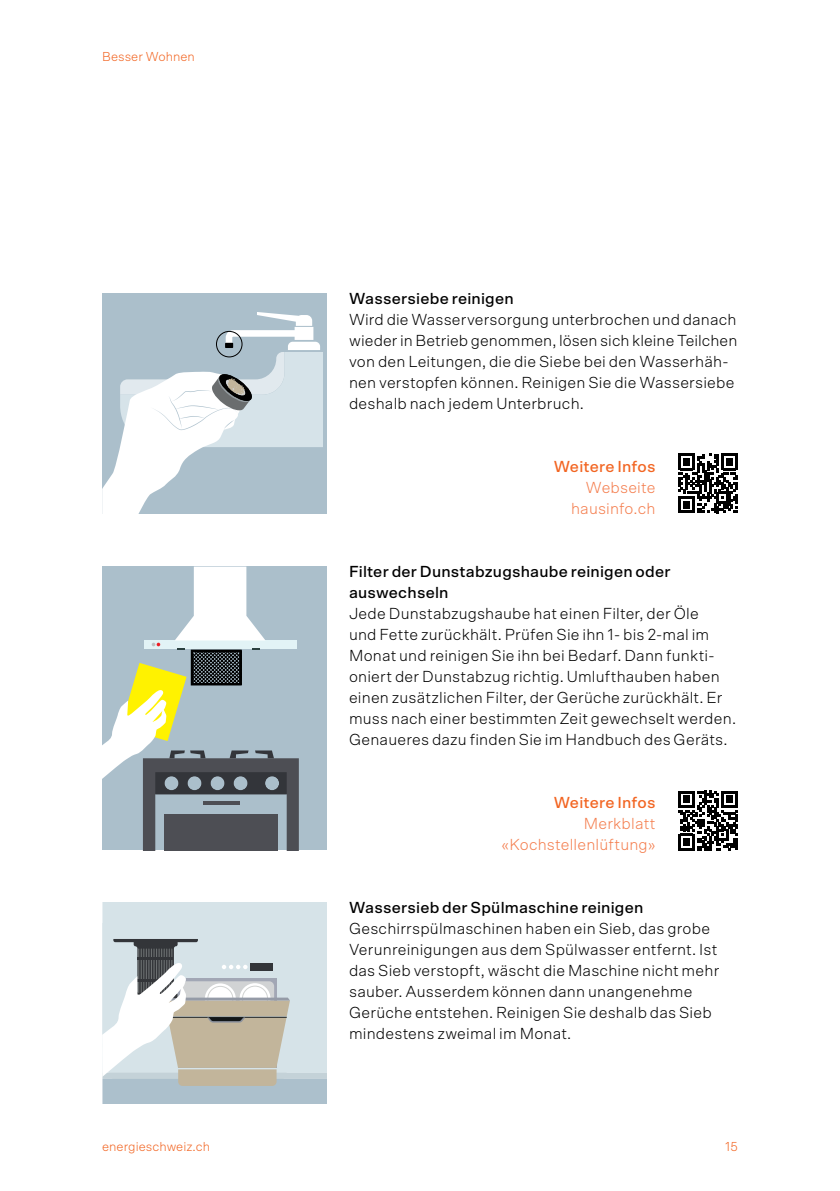
<style>
.page{position:relative;width:840px;height:1191px;background:#fff}
.page>*{position:absolute;margin:0;border:0;box-sizing:border-box;transform-origin:0 0}
.t1{font:300 16px/21px "Scto Grotesk A";letter-spacing:.01em;color:#000}
.t2{font:500 16px/21px "Scto Grotesk A";letter-spacing:.01em;color:#000}
.t3{font:300 16px/21px "Scto Grotesk A";letter-spacing:.01em;color:#f47d4d;text-align:right}
.t4{font:500 16px "Scto Grotesk A";letter-spacing:.01em;color:#f26522}
.t5{font:300 13px "Scto Grotesk A";color:#f26522}
</style>
<div class="page">
<div style="left:102px;top:293px;width:224px;height:221px;background:#abbfcb"></div>
<svg style="left:102px;top:312px;width:221px;height:202px"></svg>
<svg style="left:678px;top:453px;width:59px;height:60px"></svg>
<div style="left:102px;top:566px;width:224px;height:284px;background:#abbfcb"></div>
<svg style="left:102px;top:566px;width:197px;height:284px"></svg>
<svg style="left:678px;top:791px;width:59px;height:59px"></svg>
<svg style="left:102px;top:902px;width:224px;height:201px;background:#c9cfcf"></svg>
<p class="t5" style="left:102px;top:52px;width:94px">Besser Wohnen</p>
<p class="t2" style="left:349px;top:288px;width:166px">Wassersiebe reinigen</p>
<p class="t1" style="left:349px;top:309px;width:390px">Wird die Wasserversorgung unterbrochen und danach wieder in Betrieb genommen, lösen sich kleine Teilchen von den Leitungen, die die Siebe bei den Wasserhäh&shy;nen verstopfen können. Reinigen Sie die Wassersiebe deshalb nach jedem Unterbruch.</p>
<p class="t4" style="left:553px;top:458px;width:103px">Weitere Infos</p>
<p class="t3" style="left:570px;top:477px;width:86px">Webseite hausinfo.ch</p>
<p class="t2" style="left:349px;top:561px;width:323px">Filter der Dunstabzugshaube reinigen oder auswechseln</p>
<p class="t1" style="left:349px;top:603px;width:388px">Jede Dunstabzugshaube hat einen Filter, der Öle<br>und Fette zurückhält. Prüfen Sie ihn 1- bis 2-mal im Monat und reinigen Sie ihn bei Bedarf. Dann funkti&shy;oniert der Dunstabzug richtig. Umlufthauben haben einen zusätzlichen Filter, der Gerüche zurückhält. Er muss nach einer bestimmten Zeit gewechselt werden.<br>Genaueres dazu finden Sie im Handbuch des Geräts.</p>
<p class="t4" style="left:553px;top:794px;width:103px">Weitere Infos</p>
<p class="t3" style="left:501px;top:813px;width:155px">Merkblatt «Kochstellenlüftung»</p>
<p class="t2" style="left:349px;top:897px;width:296px">Wassersieb der Spülmaschine reinigen</p>
<p class="t1" style="left:349px;top:918px;width:371px">Geschirrspülmaschinen haben ein Sieb, das grobe Verunreinigungen aus dem Spülwasser entfernt. Ist das Sieb verstopft, wäscht die Maschine nicht mehr sauber. Ausserdem können dann unangenehme Gerüche entstehen. Reinigen Sie deshalb das Sieb mindestens zweimal im Monat.</p>
<p class="t5" style="left:102px;top:1142px;width:109px">energieschweiz.ch</p>
<p class="t5" style="left:724px;top:1140px;width:14px">15</p>
</div>
